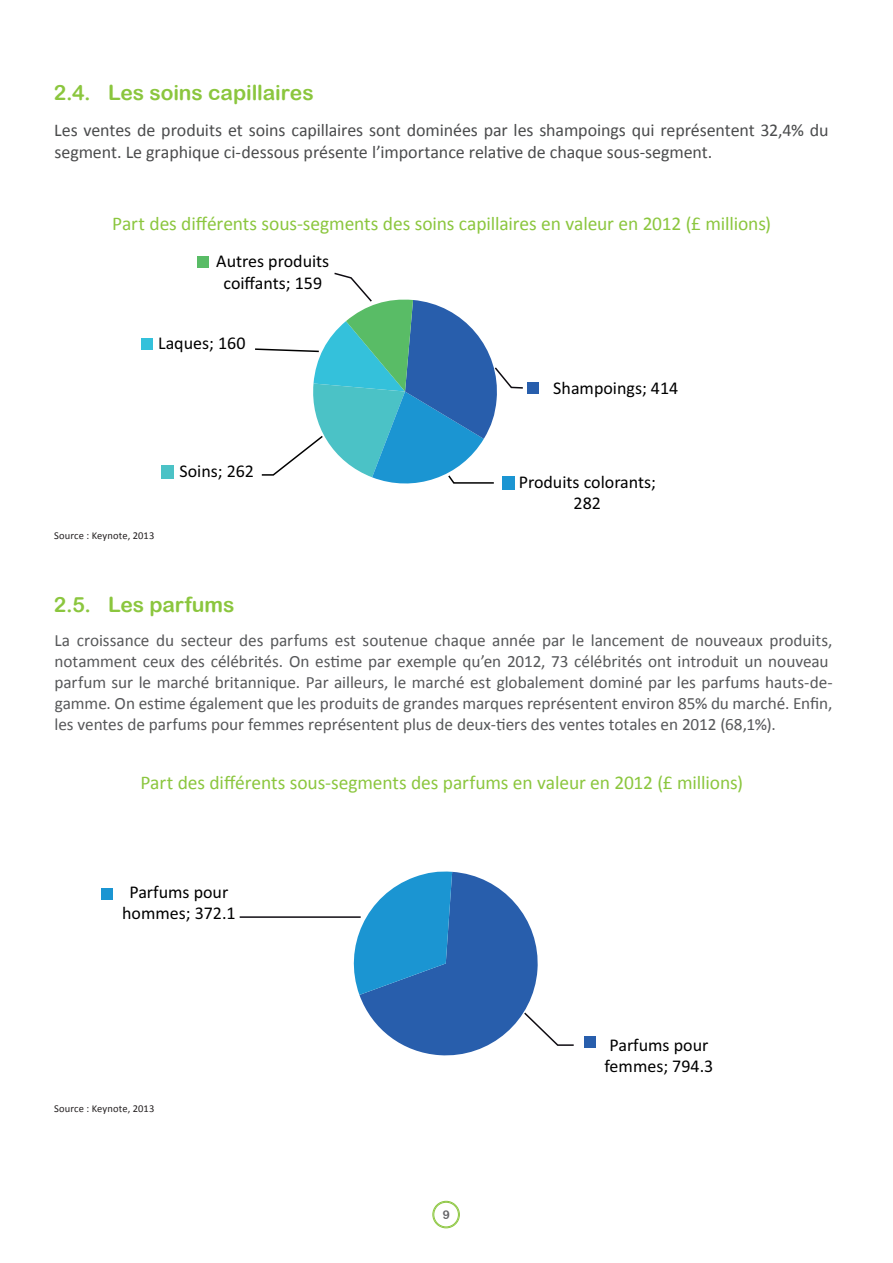
<style>
.page{position:relative;width:893px;height:1263px;background:#fff}
.page>*{position:absolute;margin:0;border:0;box-sizing:border-box;transform-origin:0 0}
.B_-_bodytext_w__3mm{font:21px "Arial Rounded MT Bold";letter-spacing:-.005em;color:#8bc63e}
.T_-_subtitle{font:21px "Arial Rounded MT Bold";color:#8bc63e}
.B_-_bodytext_w__3mm-2{font:19.5px "Calibri";letter-spacing:-.01em;color:#8bc63e}
.B_-_bodytext_w__3mm-3{font:18px/22.5px "Calibri";letter-spacing:-.01em;color:#4b4c4d}
.t1{font:18px/21.6px "Calibri";color:#000;text-align:center}
.t2{font:17.25px/21px "Calibri";letter-spacing:-.005em;color:#57585a}
.S_-_source{font:10.5px "Calibri";letter-spacing:.01em;color:#231f20}
</style>
<div class="page">
<div style="left:433px;top:1201px;width:27px;height:27px;border:1px solid #8bc63e;border-radius:50%"></div>
<div style="left:434px;top:1202px;width:25px;height:25px;border:1px solid #8bc63e;border-radius:50%"></div>
<div style="left:197px;top:256px;width:12px;height:11px;background:#59bc66"></div>
<div style="left:141px;top:338px;width:12px;height:12px;background:#34c1db"></div>
<div style="left:527px;top:382px;width:12px;height:12px;background:#285eac"></div>
<div style="left:162px;top:465px;width:12px;height:13px;background:#4bc2c6"></div>
<svg style="left:255px;top:272px;width:268px;height:218px"></svg>
<div style="left:584px;top:1036px;width:12px;height:12px;background:#285eac"></div>
<div style="left:101px;top:888px;width:12px;height:12px;background:#1b95d2"></div>
<svg style="left:239px;top:871px;width:335px;height:185px"></svg>
<p class="B_-_bodytext_w__3mm" style="left:54px;top:80px;width:261px">2.4. Les soins capillaires</p>
<p class="B_-_bodytext_w__3mm-3" style="left:54px;top:118px;width:776px">Les ventes de produits et soins capillaires sont dominées par les shampoings qui représentent 32,4% du segment. Le graphique ci-dessous présente l’importance relative de chaque sous-segment.</p>
<p class="B_-_bodytext_w__3mm-2" style="left:112px;top:211px;width:660px">Part des différents sous-segments des soins capillaires en valeur en 2012 (£ millions)</p>
<p class="t1" style="left:216px;top:250px;width:115px">Autres produits coiffants; 159</p>
<p class="t1" style="left:158px;top:332px;width:89px">Laques; 160</p>
<p class="S_-_source" style="left:54px;top:529px;width:102px">Source : Keynote, 2013</p>
<p class="t1" style="left:179px;top:459px;width:76px">Soins; 262</p>
<p class="t1" style="left:553px;top:377px;width:127px">Shampoings; 414</p>
<p class="t1" style="left:519px;top:470px;width:139px">Produits colorants;<br>282</p>
<p class="T_-_subtitle" style="left:54px;top:592px;width:182px">2.5. Les parfums</p>
<p class="t2" style="left:54px;top:629px;width:780px">La croissance du secteur des parfums est soutenue chaque année par le lancement de nouveaux produits, notamment ceux des célébrités. On estime par exemple qu’en 2012, 73 célébrités ont introduit un nouveau parfum sur le marché britannique. Par ailleurs, le marché est globalement dominé par les parfums hauts-de&shy;gamme. On estime également que les produits de grandes marques représentent environ 85% du marché. Enfin, les ventes de parfums pour femmes représentent plus de deux-tiers des ventes totales en 2012 (68,1%).</p>
<p class="B_-_bodytext_w__3mm-2" style="left:140px;top:770px;width:604px">Part des différents sous-segments des parfums en valeur en 2012 (£ millions)</p>
<p class="t1" style="left:122px;top:880px;width:115px">Parfums pour hommes; 372.1</p>
<p class="S_-_source" style="left:54px;top:1102px;width:102px">Source : Keynote, 2013</p>
<p class="t1" style="left:605px;top:1033px;width:110px;text-align:left">Parfums pour femmes; 794.3</p>
</div>
